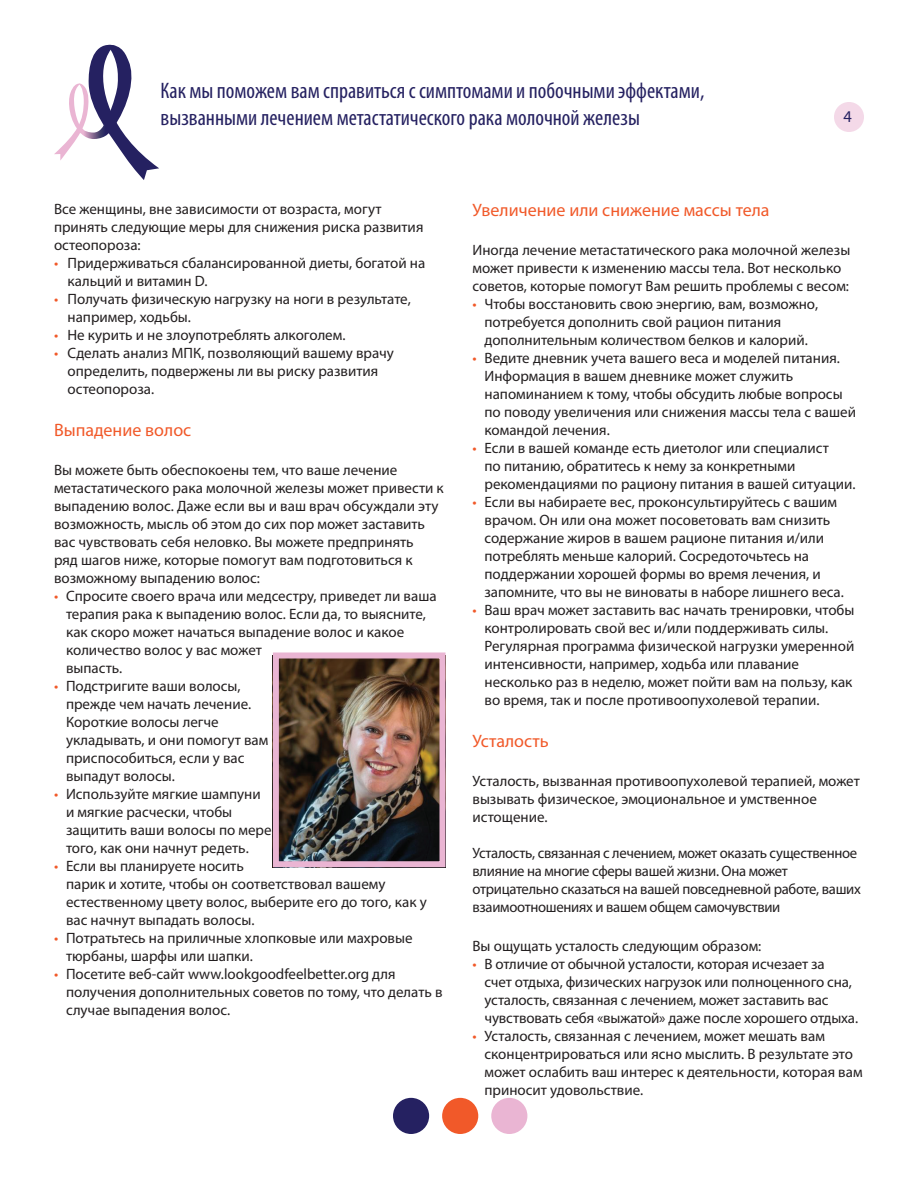
<style>
.page{position:relative;width:918px;height:1188px;background:#fff}
.page>*{position:absolute;margin:0;border:0;box-sizing:border-box;transform-origin:0 0}
.t1{font:condensed 22.5px/27px "Myriad Pro";color:#252161}
.t2{font:18px "Myriad Pro";color:#f15929}
.t3{font:16.5px "Myriad Pro";color:#252161}
.t4{font:15px/18px "Myriad Pro";color:#231f20}
.t5{font:15px/18px "Myriad Pro";letter-spacing:-.02em;color:#231f20}
.s1{color:#f15929}
</style>
<div class="page">
<div style="left:834px;top:102px;width:30px;height:30px;background:#f4d9e8;border-radius:50%"></div>
<svg style="left:54px;top:45px;width:105px;height:135px"></svg>
<div style="left:442px;top:1098px;width:36px;height:36px;background:#f15929;border-radius:50%"></div>
<div style="left:491px;top:1098px;width:36px;height:36px;background:#eab5d3;border-radius:50%"></div>
<div style="left:393px;top:1098px;width:36px;height:36px;background:#252161;border-radius:50%"></div>
<img style="left:280px;top:659px;width:159px;height:201px">
<div style="left:273px;top:652px;width:173px;height:215px;border:6px solid #eab5d3"></div>
<h1 class="t1" style="left:160px;top:77px;width:545px">Как мы поможем вам справиться с симптомами и побочными эффектами, вызванными лечением метастатического рака молочной железы</h1>
<p class="t3" style="left:844px;top:106px;width:10px">4</p>
<p class="t4" style="left:54px;top:199px;width:371px">Все женщины, вне зависимости от возраста, могут принять следующие меры для снижения риска развития остеопороза:</p>
<p class="t4" style="left:68px;top:253px;width:359px;text-indent:-14px"><span class="s1">•</span> Придерживаться сбалансированной диеты, богатой на кальций и витамин D.</p>
<p class="t4" style="left:68px;top:289px;width:345px;text-indent:-14px"><span class="s1">•</span> Получать физическую нагрузку на ноги в результате, например, ходьбы.</p>
<p class="t4" style="left:54px;top:325px;width:293px"><span class="s1">•</span> Не курить и не злоупотреблять алкоголем.</p>
<p class="t4" style="left:68px;top:343px;width:328px;text-indent:-14px"><span class="s1">•</span> Сделать анализ МПК, позволяющий вашему врачу определить, подвержены ли вы риску развития остеопороза.</p>
<p class="t2" style="left:54px;top:419px;width:139px">Выпадение волос</p>
<p class="t4" style="left:54px;top:460px;width:391px">Вы можете быть обеспокоены тем, что ваше лечение метастатического рака молочной железы может привести к выпадению волос. Даже если вы и ваш врач обсуждали эту возможность, мысль об этом до сих пор может заставить вас чувствовать себя неловко. Вы можете предпринять<br>ряд шагов ниже, которые помогут вам подготовиться к возможному выпадению волос:</p>
<p class="t4" style="left:66px;top:586px;width:372px;text-indent:-12px"><span class="s1">•</span> Спросите своего врача или медсестру, приведет ли ваша терапия рака к выпадению волос. Если да, то выясните, как скоро может начаться выпадение волос и какое количество волос у вас может<br>выпасть.</p>
<p class="t4" style="left:66px;top:676px;width:204px;text-indent:-12px"><span class="s1">•</span> Подстригите ваши волосы, прежде чем начать лечение.<br>Короткие волосы легче укладывать, и они помогут вам приспособиться, если у вас выпадут волосы.</p>
<p class="t4" style="left:66px;top:784px;width:207px;text-indent:-12px"><span class="s1">•</span> Используйте мягкие шампуни и мягкие расчески, чтобы защитить ваши волосы по мере того, как они начнут редеть.</p>
<p class="t4" style="left:66px;top:856px;width:362px;text-indent:-12px"><span class="s1">•</span> Если вы планируете носить<br>парик и хотите, чтобы он соответствовал вашему естественному цвету волос, выберите его до того, как у вас начнут выпадать волосы.</p>
<p class="t4" style="left:66px;top:928px;width:348px;text-indent:-12px"><span class="s1">•</span> Потратьтесь на приличные хлопковые или махровые тюрбаны, шарфы или шапки.</p>
<p class="t4" style="left:66px;top:964px;width:378px;text-indent:-12px"><span class="s1">•</span> Посетите веб-сайт www.lookgoodfeelbetter.org для получения дополнительных советов по тому, что делать в случае выпадения волос.</p>
<p class="t2" style="left:472px;top:199px;width:299px">Увеличение или снижение массы тела</p>
<p class="t4" style="left:472px;top:241px;width:379px">Иногда лечение метастатического рака молочной железы может привести к изменению массы тела. Вот несколько советов, которые помогут Вам решить проблемы с весом:</p>
<p class="t4" style="left:484px;top:295px;width:335px;text-indent:-12px"><span class="s1">•</span> Чтобы восстановить свою энергию, вам, возможно, потребуется дополнить свой рацион питания дополнительным количеством белков и калорий.</p>
<p class="t4" style="left:484px;top:349px;width:373px;text-indent:-12px"><span class="s1">•</span> Ведите дневник учета вашего веса и моделей питания.<br>Информация в вашем дневнике может служить напоминанием к тому, чтобы обсудить любые вопросы по поводу увеличения или снижения массы тела с вашей командой лечения.</p>
<p class="t4" style="left:484px;top:439px;width:373px;text-indent:-12px"><span class="s1">•</span> Если в вашей команде есть диетолог или специалист<br>по питанию, обратитесь к нему за конкретными рекомендациями по рациону питания в вашей ситуации.</p>
<p class="t4" style="left:484px;top:493px;width:361px;text-indent:-12px"><span class="s1">•</span> Если вы набираете вес, проконсультируйтесь с вашим врачом. Он или она может посоветовать вам снизить содержание жиров в вашем рационе питания и/или потреблять меньше калорий. Сосредоточьтесь на поддержании хорошей формы во время лечения, и запомните, что вы не виноваты в наборе лишнего веса.</p>
<p class="t4" style="left:484px;top:601px;width:372px;text-indent:-12px"><span class="s1">•</span> Ваш врач может заставить вас начать тренировки, чтобы контролировать свой вес и/или поддерживать силы.<br>Регулярная программа физической нагрузки умеренной интенсивности, например, ходьба или плавание несколько раз в неделю, может пойти вам на пользу, как во время, так и после противоопухолевой терапии.</p>
<p class="t2" style="left:472px;top:730px;width:78px">Усталость</p>
<p class="t4" style="left:472px;top:772px;width:389px">Усталость, вызванная противоопухолевой терапией, может вызывать физическое, эмоциональное и умственное истощение.</p>
<p class="t5" style="left:472px;top:844px;width:390px">Усталость, связанная с лечением, может оказать существенное влияние на многие сферы вашей жизни. Она может отрицательно сказаться на вашей повседневной работе, ваших взаимоотношениях и вашем общем самочувствии</p>
<p class="t4" style="left:472px;top:937px;width:290px">Вы ощущать усталость следующим образом:</p>
<p class="t4" style="left:484px;top:955px;width:375px;text-indent:-12px"><span class="s1">•</span> В отличие от обычной усталости, которая исчезает за<br>счет отдыха, физических нагрузок или полноценного сна, усталость, связанная с лечением, может заставить вас чувствовать себя «выжатой» даже после хорошего отдыха.</p>
<p class="t4" style="left:484px;top:1027px;width:380px;text-indent:-12px"><span class="s1">•</span> Усталость, связанная с лечением, может мешать вам сконцентрироваться или ясно мыслить. В результате это может ослабить ваш интерес к деятельности, которая вам приносит удовольствие.</p>
</div>
